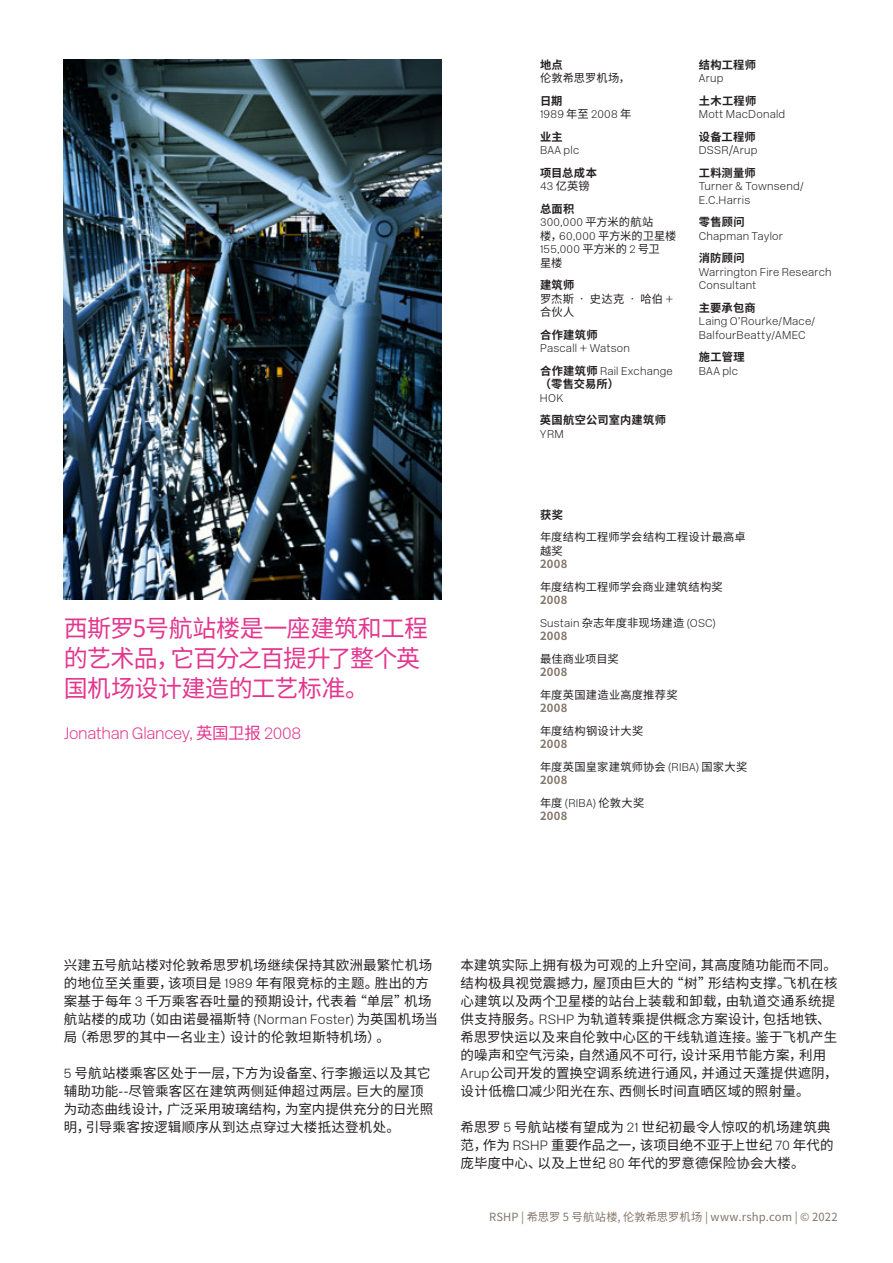
<style>
.page{position:relative;width:893px;height:1263px;background:#fff}
.page>*{position:absolute;margin:0;border:0;box-sizing:border-box;transform-origin:0 0}
.Pullquote{font:24px/30px "Noto Sans CJ Ksc";letter-spacing:-.03em;color:#e3368f}
.Pullquote_source{font:16.5px "New Rail Alphabet White";letter-spacing:-.02em;color:#e3368f}
.Body{font:13.5px/18px "Noto Sans CJ Ksc";letter-spacing:.01em;color:#231f20}
.Info_Body{font:11.25px/13.5px "New Rail Alphabet White";letter-spacing:.02em;color:#231f20}
.Info_Award_Title{font:11.25px/13.5px "Noto Sans CJ Ksc";letter-spacing:.02em;color:#231f20}
.Info_Header{font:700 11.25px/13.5px "Noto Sans CJ Ksc";letter-spacing:.025em;color:#231f20}
.Info_Body-2{font:11.25px/13.5px "Noto Sans CJ Ksc";letter-spacing:-.015em;color:#231f20}
.Header-Footer{font:11.25px "Noto Sans CJ Ksc";letter-spacing:.01em;color:#82766a}
.Info_Award_Title-2{font:11.25px/13.5px "New Rail Alphabet White";letter-spacing:.015em;color:#231f20}
.Info_Body-3{font:11.25px/13.5px "Noto Sans CJ Ksc";letter-spacing:.03em;color:#231f20}
.Info_Body-4{font:11.25px "Noto Sans CJ Ksc";letter-spacing:.01em;color:#231f20}
.Info_Award_Title-3{font:11.25px/13.5px "Noto Sans CJ Ksc";letter-spacing:-.005em;color:#231f20}
.s1{font-family:"Noto Sans CJ Ksc"}
.s2{font-family:"New Rail Alphabet White"}
.s3{font-family:"New Rail Alphabet White";font-weight:400}
.s4{font-weight:700;color:#82766a}
.s5{font-family:"Noto Sans CJ Ksc";font-weight:700;color:#82766a}
</style>
<div class="page">
<img style="left:63px;top:60px;width:378px;height:540px">
<p class="Pullquote" style="left:64px;top:613px;width:366px">西斯罗5号航站楼是一座建筑和工程的艺术品，它百分之百提升了整个英国机场设计建造的工艺标准。</p>
<p class="Pullquote_source" style="left:64px;top:723px;width:239px">Jonathan Glancey, <span class="s1">英国卫报</span> 2008</p>
<p class="Info_Header" style="left:540px;top:58px;width:24px">地点</p>
<p class="Info_Body-4" style="left:540px;top:72px;width:92px">伦敦希思罗机场，</p>
<p class="Info_Header" style="left:540px;top:94px;width:24px">日期</p>
<p class="Info_Body" style="left:540px;top:107px;width:93px">1989 <span class="s1">年至</span> 2008 <span class="s1">年</span></p>
<p class="Info_Header" style="left:540px;top:130px;width:24px">业主</p>
<p class="Info_Body" style="left:540px;top:143px;width:41px">BAA plc</p>
<p class="Info_Header" style="left:540px;top:166px;width:58px">项目总成本</p>
<p class="Info_Body-4" style="left:540px;top:180px;width:51px"><span class="s2">43</span> 亿英镑</p>
<p class="Info_Header" style="left:540px;top:202px;width:36px">总面积</p>
<p class="Info_Body-2" style="left:540px;top:215px;width:138px"><span class="s2">300,000</span> 平方米的航站<br>楼，<span class="s2">60,000</span> 平方米的卫星楼<br><span class="s2">155,000</span> 平方米的 <span class="s2">2</span> 号卫<br>星楼</p>
<p class="Info_Header" style="left:540px;top:278px;width:36px">建筑师</p>
<p class="Info_Body-3" style="left:540px;top:292px;width:135px">罗杰斯 • 史达克 • 哈伯 <span class="s2">+</span>合伙人</p>
<p class="Info_Header" style="left:540px;top:328px;width:59px">合作建筑师</p>
<p class="Info_Body" style="left:540px;top:341px;width:92px">Pascall + Watson</p>
<p class="Info_Header" style="left:540px;top:364px;width:134px">合作建筑师 <span class="s3">Rail Exchange</span>（零售交易所）</p>
<p class="Info_Body" style="left:540px;top:391px;width:25px">HOK</p>
<p class="Info_Header" style="left:540px;top:413px;width:128px">英国航空公司室内建筑师</p>
<p class="Info_Body" style="left:540px;top:427px;width:25px">YRM</p>
<p class="Info_Header" style="left:699px;top:58px;width:59px">结构工程师</p>
<p class="Info_Body" style="left:699px;top:71px;width:26px">Arup</p>
<p class="Info_Header" style="left:699px;top:94px;width:59px">土木工程师</p>
<p class="Info_Body" style="left:699px;top:107px;width:88px">Mott MacDonald</p>
<p class="Info_Header" style="left:699px;top:130px;width:58px">设备工程师</p>
<p class="Info_Body" style="left:699px;top:143px;width:60px">DSSR<span class="s1">/</span>Arup</p>
<p class="Info_Header" style="left:699px;top:166px;width:59px">工料测量师</p>
<p class="Info_Body" style="left:699px;top:179px;width:107px">Turner &amp; Townsend/<br>E.C.Harris</p>
<p class="Info_Header" style="left:699px;top:215px;width:47px">零售顾问</p>
<p class="Info_Body" style="left:699px;top:229px;width:86px">Chapman Taylor</p>
<p class="Info_Header" style="left:699px;top:251px;width:47px">消防顾问</p>
<p class="Info_Body" style="left:699px;top:265px;width:134px">Warrington Fire Research<br>Consultant</p>
<p class="Info_Header" style="left:699px;top:301px;width:59px">主要承包商</p>
<p class="Info_Body" style="left:699px;top:314px;width:118px">Laing O’Rourke/Mace/<br>BalfourBeatty/AMEC</p>
<p class="Info_Header" style="left:699px;top:350px;width:47px">施工管理</p>
<p class="Info_Body" style="left:699px;top:364px;width:41px">BAA plc</p>
<p class="Info_Header" style="left:540px;top:508px;width:24px">获奖</p>
<p class="Info_Award_Title" style="left:540px;top:530px;width:207px">年度结构工程师学会结构工程设计最高卓越奖<br><span class="s4">2008</span></p>
<p class="Info_Award_Title" style="left:540px;top:580px;width:184px">年度结构工程师学会商业建筑结构奖<br><span class="s4">2008</span></p>
<p class="Info_Award_Title-2" style="left:540px;top:616px;width:177px">Sustain <span class="s1">杂志年度非现场建造</span> (OSC)<br><span class="s5">2008</span></p>
<p class="Info_Award_Title-3" style="left:540px;top:652px;width:80px">最佳商业项目奖<br><span class="s4">2008</span></p>
<p class="Info_Award_Title" style="left:540px;top:688px;width:139px">年度英国建造业高度推荐奖<br><span class="s4">2008</span></p>
<p class="Info_Award_Title" style="left:540px;top:724px;width:105px">年度结构钢设计大奖<br><span class="s4">2008</span></p>
<p class="Info_Award_Title" style="left:540px;top:760px;width:209px">年度英国皇家建筑师协会 <span class="s2">(RIBA)</span> 国家大奖<br><span class="s4">2008</span></p>
<p class="Info_Award_Title" style="left:540px;top:796px;width:106px">年度 <span class="s2">(RIBA)</span> 伦敦大奖<br><span class="s4">2008</span></p>
<p class="Body" style="left:64px;top:957px;width:376px">兴建五号航站楼对伦敦希思罗机场继续保持其欧洲最繁忙机场的地位至关重要，该项目是 <span class="s2">1989</span> 年有限竞标的主题。胜出的方案基于每年 <span class="s2">3</span> 千万乘客吞吐量的预期设计，代表着“单层”机场航站楼的成功（如由诺曼福斯特 <span class="s2">(Norman Foster)</span> 为英国机场当局（希思罗的其中一名业主）设计的伦敦坦斯特机场）。</p>
<p class="Body" style="left:64px;top:1065px;width:371px"><span class="s2">5</span> 号航站楼乘客区处于一层，下方为设备室、行李搬运以及其它辅助功能--尽管乘客区在建筑两侧延伸超过两层。巨大的屋顶为动态曲线设计，广泛采用玻璃结构，为室内提供充分的日光照明，引导乘客按逻辑顺序从到达点穿过大楼抵达登机处。</p>
<p class="Body" style="left:461px;top:957px;width:379px">本建筑实际上拥有极为可观的上升空间，其高度随功能而不同。结构极具视觉震撼力，屋顶由巨大的“树”形结构支撑。飞机在核心建筑以及两个卫星楼的站台上装载和卸载，由轨道交通系统提供支持服务。<span class="s2">RSHP</span> 为轨道转乘提供概念方案设计，包括地铁、希思罗快运以及来自伦敦中心区的干线轨道连接。鉴于飞机产生的噪声和空气污染，自然通风不可行，设计采用节能方案，利用<span class="s2">Arup</span> 公司开发的置换空调系统进行通风，并通过天蓬提供遮阴，设计低檐口减少阳光在东、西侧长时间直晒区域的照射量。</p>
<p class="Body" style="left:461px;top:1119px;width:374px">希思罗 <span class="s2">5</span> 号航站楼有望成为 <span class="s2">21</span> 世纪初最令人惊叹的机场建筑典范，作为 <span class="s2">RSHP</span> 重要作品之一，该项目绝不亚于上世纪 <span class="s2">70</span> 年代的庞毕度中心、以及上世纪 <span class="s2">80</span> 年代的罗意德保险协会大楼。</p>
<p class="Header-Footer" style="left:489px;top:1210px;width:350px">RSHP | 希思罗 5 号航站楼, 伦敦希思罗机场 | www.rshp.com | © 2022</p>
</div>
